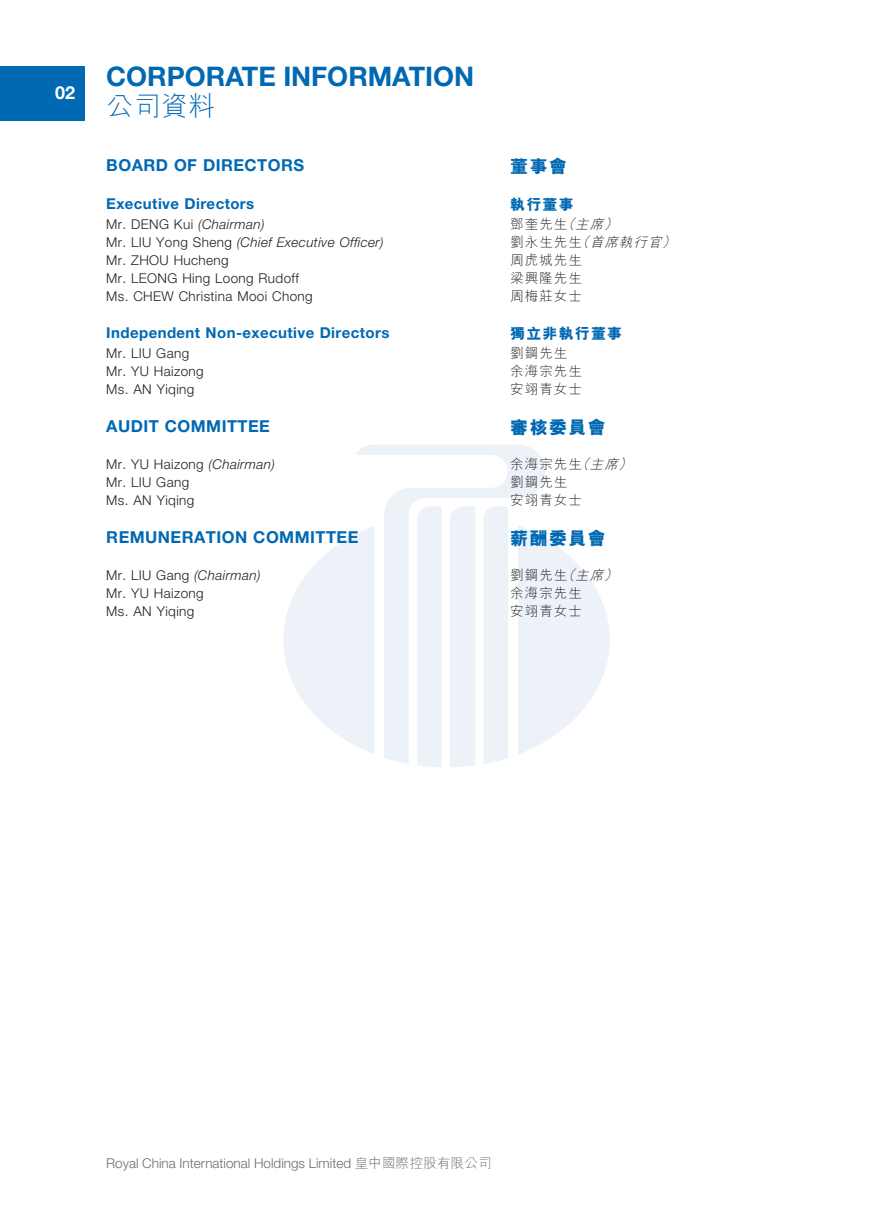
<style>
.page{position:relative;width:893px;height:1212px;background:#fff}
.page>*{position:absolute;margin:0;border:0;box-sizing:border-box;transform-origin:0 0}
.t1{font:700 27px "Helvetica Neue LT Std";color:#0168b3}
.t2{font:300 27px "M Hei HK";color:#0168b3}
.t3{font:800 18px "M Hei HK";letter-spacing:.08em;color:#0168b3}
.t4{font:700 18px "Helvetica Neue LT Std";color:#fff}
.t5{font:700 16.5px "Helvetica Neue LT Std";letter-spacing:.03em;color:#0168b3}
.t6{font:700 15px "Helvetica Neue LT Std";letter-spacing:.03em;color:#0168b3}
.t7{font:800 15px "M Hei HK";letter-spacing:.08em;color:#0168b3}
.t8{font:300 13.5px/18px "Helvetica Neue LT Std";letter-spacing:.03em;color:#231f20}
.t9{font:300 13.5px/18px "M Hei HK";letter-spacing:.08em;color:#231f20}
.t10{font:300 13.5px "Helvetica Neue LT Std";color:#6c6d70}
.s1{font-style:italic}
.s2{font-family:"M Hei HK"}
</style>
<div class="page">
<div style="left:0;top:66px;width:85px;height:55px;background:#0168b3"></div>
<svg style="left:356px;top:445px;width:189px;height:319px"></svg>
<svg style="left:283px;top:525px;width:91px;height:229px"></svg>
<div style="left:450px;top:506px;width:25px;height:261px;background:#edf1f8"></div>
<svg style="left:518px;top:525px;width:92px;height:229px"></svg>
<div style="left:484px;top:506px;width:24px;height:258px;background:#edf1f8"></div>
<h2 class="t4" style="left:55px;top:82px;width:22px">02</h2>
<h1 class="t1" style="left:106px;top:60px;width:369px">CORPORATE INFORMATION</h1>
<h1 class="t2" style="left:106px;top:87px;width:111px">公司資料</h1>
<p class="t5" style="left:106px;top:155px;width:199px">BOARD OF DIRECTORS</p>
<p class="t6" style="left:106px;top:194px;width:149px">Executive Directors</p>
<p class="t8" style="left:106px;top:214px;width:279px">Mr. DENG Kui <span class="s1">(Chairman)<br></span>Mr. LIU Yong Sheng <span class="s1">(Chief Executive Officer)<br></span>Mr. ZHOU Hucheng<br>Mr. LEONG Hing Loong Rudoff<br>Ms. CHEW Christina Mooi Chong</p>
<p class="t6" style="left:106px;top:323px;width:285px">Independent Non-executive Directors</p>
<p class="t8" style="left:106px;top:343px;width:99px">Mr. LIU Gang<br>Mr. YU Haizong<br>Ms. AN Yiqing</p>
<p class="t5" style="left:106px;top:416px;width:165px">AUDIT COMMITTEE</p>
<p class="t8" style="left:106px;top:454px;width:170px">Mr. YU Haizong <span class="s1">(Chairman)<br></span>Mr. LIU Gang<br>Ms. AN Yiqing</p>
<p class="t5" style="left:106px;top:527px;width:254px">REMUNERATION COMMITTEE</p>
<p class="t8" style="left:106px;top:565px;width:156px">Mr. LIU Gang <span class="s1">(Chairman)<br></span>Mr. YU Haizong<br>Ms. AN Yiqing</p>
<h2 class="t3" style="left:510px;top:155px;width:58px">董事會</h2>
<p class="t7" style="left:510px;top:194px;width:65px">執行董事</p>
<p class="t9" style="left:510px;top:215px;width:171px">鄧奎先生<span class="s1">（主席）<br></span>劉永生先生<span class="s1">（首席執行官）</span>周虎城先生<br>梁興隆先生<br>周梅莊女士</p>
<p class="t7" style="left:510px;top:323px;width:114px">獨立非執行董事</p>
<p class="t9" style="left:510px;top:344px;width:73px">劉鋼先生余海宗先生安翊青女士</p>
<h2 class="t3" style="left:510px;top:416px;width:97px">審核委員會</h2>
<p class="t9" style="left:510px;top:455px;width:128px">余海宗先生<span class="s1">（主席）</span>劉鋼先生<br>安翊青女士</p>
<h2 class="t3" style="left:510px;top:527px;width:97px">薪酬委員會</h2>
<p class="t9" style="left:510px;top:566px;width:113px">劉鋼先生<span class="s1">（主席）</span>余海宗先生<br>安翊青女士</p>
<p class="t10" style="left:106px;top:1155px;width:387px">Royal China International Holdings Limited <span class="s2">皇中國際控股有限公司</span></p>
</div>
